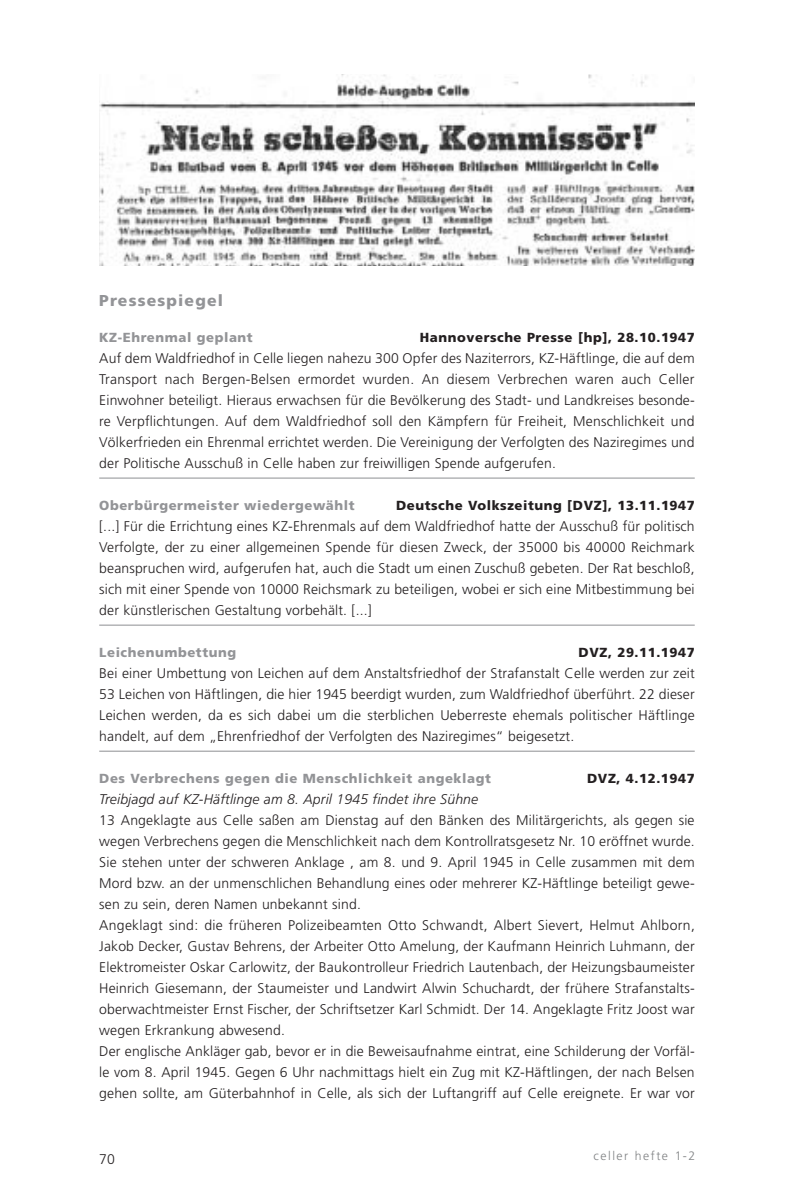
<style>
.page{position:relative;width:794px;height:1191px;background:#fff}
.page>*{position:absolute;margin:0;border:0;box-sizing:border-box;transform-origin:0 0}
.t1{font:900 15.75px "Frutiger";letter-spacing:.075em;color:#939497}
.t2{font:300 14px/21px "Frutiger";letter-spacing:.01em;color:#231f20;text-align:justify}
.t3{font:italic 300 14px "Frutiger";letter-spacing:.01em;color:#231f20}
.t4{font:900 13.12px "Frutiger";letter-spacing:.045em;color:#939497}
.t5{font:900 13.12px "Frutiger";letter-spacing:.045em;color:#231f20}
.t6{font:300 12.25px "Frutiger";letter-spacing:.12em;color:#808284}
</style>
<div class="page">
<img style="left:99px;top:74px;width:595px;height:191px">
<hr style="left:99px;top:477px;width:595px;height:1px;background:#939497">
<hr style="left:99px;top:624px;width:595px;height:1px;background:#939497">
<hr style="left:99px;top:750px;width:595px;height:1px;background:#939497">
<p class="t1" style="left:99px;top:291px;width:125px">Pressespiegel</p>
<p class="t4" style="left:99px;top:329px;width:155px">KZ-Ehrenmal geplant</p>
<p class="t5" style="left:420px;top:329px;width:276px">Hannoversche Presse [hp], 28.10.1947</p>
<p class="t2" style="left:99px;top:347px;width:597px">Auf dem Waldfriedhof in Celle liegen nahezu 300 Opfer des Naziterrors, KZ-Häftlinge, die auf dem Transport nach Bergen-Belsen ermordet wurden. An diesem Verbrechen waren auch Celler Einwohner beteiligt. Hieraus erwachsen für die Bevölkerung des Stadt- und Landkreises besonde&shy;re Verpflichtungen. Auf dem Waldfriedhof soll den Kämpfern für Freiheit, Menschlichkeit und Völkerfrieden ein Ehrenmal errichtet werden. Die Vereinigung der Verfolgten des Naziregimes und der Politische Ausschuß in Celle haben zur freiwilligen Spende aufgerufen.</p>
<p class="t4" style="left:99px;top:497px;width:257px">Oberbürgermeister wiedergewählt</p>
<p class="t5" style="left:396px;top:497px;width:300px">Deutsche Volkszeitung [DVZ], 13.11.1947</p>
<p class="t2" style="left:99px;top:515px;width:597px">[...] Für die Errichtung eines KZ-Ehrenmals auf dem Waldfriedhof hatte der Ausschuß für politisch Verfolgte, der zu einer allgemeinen Spende für diesen Zweck, der 35000 bis 40000 Reichmark beanspruchen wird, aufgerufen hat, auch die Stadt um einen Zuschuß gebeten. Der Rat beschloß, sich mit einer Spende von 10000 Reichsmark zu beteiligen, wobei er sich eine Mitbestimmung bei der künstlerischen Gestaltung vorbehält. [...]</p>
<p class="t4" style="left:99px;top:644px;width:138px">Leichenumbettung</p>
<p class="t5" style="left:578px;top:644px;width:118px">DVZ, 29.11.1947</p>
<p class="t2" style="left:99px;top:662px;width:597px">Bei einer Umbettung von Leichen auf dem Anstaltsfriedhof der Strafanstalt Celle werden zur zeit 53 Leichen von Häftlingen, die hier 1945 beerdigt wurden, zum Waldfriedhof überführt. 22 dieser Leichen werden, da es sich dabei um die sterblichen Ueberreste ehemals politischer Häftlinge handelt, auf dem „Ehrenfriedhof der Verfolgten des Naziregimes“ beigesetzt.</p>
<p class="t4" style="left:99px;top:770px;width:393px">Des Verbrechens gegen die Menschlichkeit angeklagt</p>
<p class="t5" style="left:587px;top:770px;width:109px">DVZ, 4.12.1947</p>
<p class="t3" style="left:99px;top:791px;width:380px">Treibjagd auf KZ-Häftlinge am 8. April 1945 findet ihre Sühne</p>
<p class="t2" style="left:99px;top:809px;width:597px;text-align:left">13 Angeklagte aus Celle saßen am Dienstag auf den Bänken des Militärgerichts, als gegen sie wegen Verbrechens gegen die Menschlichkeit nach dem Kontrollratsgesetz Nr. 10 eröffnet wurde.<br>Sie stehen unter der schweren Anklage , am 8. und 9. April 1945 in Celle zusammen mit dem Mord bzw. an der unmenschlichen Behandlung eines oder mehrerer KZ-Häftlinge beteiligt gewe&shy;sen zu sein, deren Namen unbekannt sind.<br>Angeklagt sind: die früheren Polizeibeamten Otto Schwandt, Albert Sievert, Helmut Ahlborn, Jakob Decker, Gustav Behrens, der Arbeiter Otto Amelung, der Kaufmann Heinrich Luhmann, der Elektromeister Oskar Carlowitz, der Baukontrolleur Friedrich Lautenbach, der Heizungsbaumeister Heinrich Giesemann, der Staumeister und Landwirt Alwin Schuchardt, der frühere Strafanstalts&shy;oberwachtmeister Ernst Fischer, der Schriftsetzer Karl Schmidt. Der 14. Angeklagte Fritz Joost war wegen Erkrankung abwesend.<br>Der englische Ankläger gab, bevor er in die Beweisaufnahme eintrat, eine Schilderung der Vorfäl&shy;le vom 8. April 1945. Gegen 6 Uhr nachmittags hielt ein Zug mit KZ-Häftlingen, der nach Belsen gehen sollte, am Güterbahnhof in Celle, als sich der Luftangriff auf Celle ereignete. Er war vor</p>
<p class="t2" style="left:99px;top:1149px;width:17px">70</p>
<p class="t6" style="left:593px;top:1149px;width:103px">celler hefte 1-2</p>
</div>
